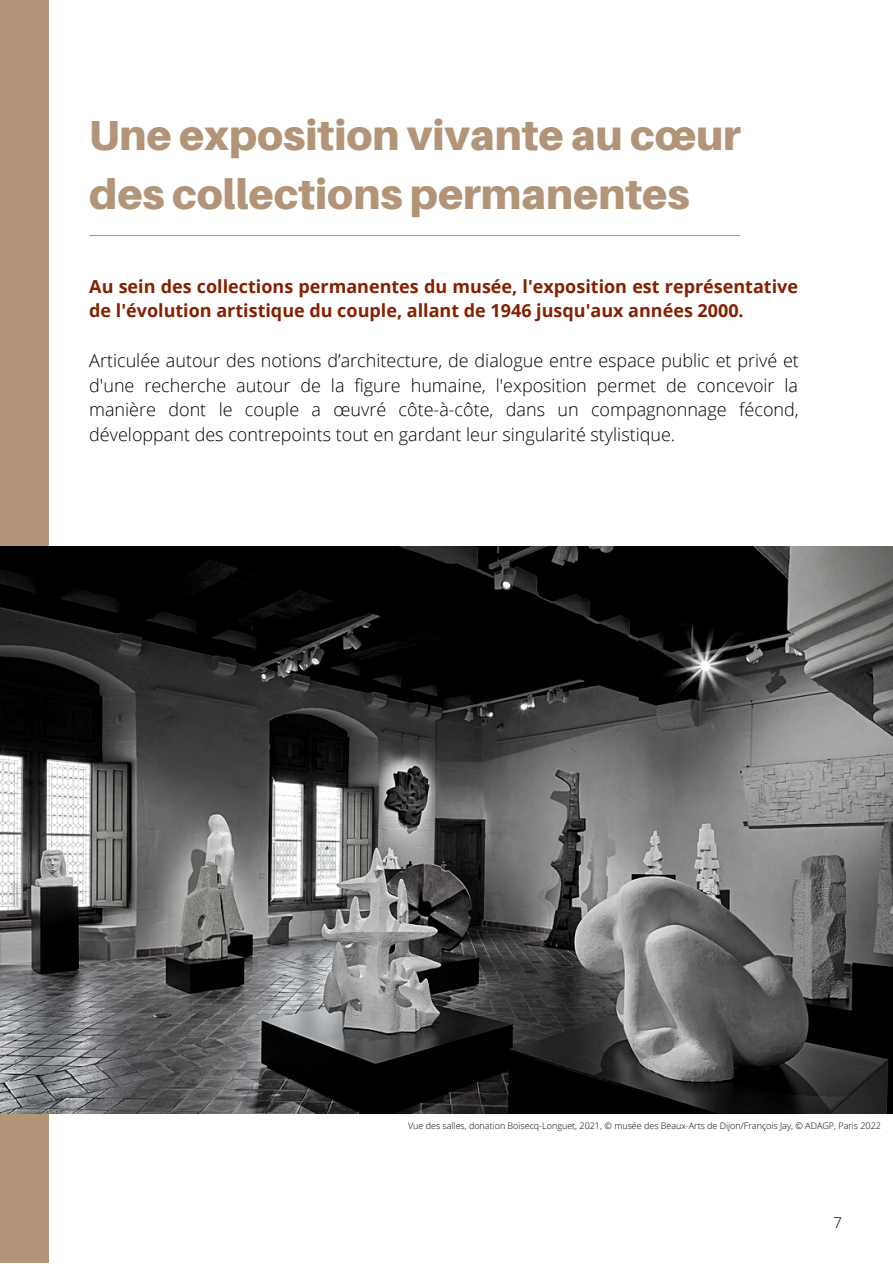
<style>
.page{position:relative;width:893px;height:1264px;background:#fff}
.page>*{position:absolute;margin:0;border:0;box-sizing:border-box;transform-origin:0 0}
.t1{font:900 42px/58.5px "Aileron";color:#b29478}
.t2{font:300 18px/24.8px "Open Sans";color:#000;text-align:justify}
.t3{font:700 18px/24.8px "Open Sans";color:#842000}
.t4{font:300 15px "Open Sans";color:#000}
.t5{font:300 9px "Open Sans";color:#000}
</style>
<div class="page">
<hr style="left:90px;top:235px;width:649px;height:1px;background:#b29478">
<div style="left:0;top:0;width:49px;height:1262px;background:#b29478"></div>
<img style="left:0;top:546px;width:892px;height:567px">
<h1 class="t1" style="left:89px;top:105px;width:653px">Une exposition vivante au cœur des collections permanentes</h1>
<p class="t3" style="left:89px;top:273px;width:710px">Au sein des collections permanentes du musée, l'exposition est représentative de l'évolution artistique du couple, allant de 1946 jusqu'aux années 2000.</p>
<p class="t2" style="left:89px;top:347px;width:711px">Articulée autour des notions d’architecture, de dialogue entre espace public et privé et d'une recherche autour de la figure humaine, l'exposition permet de concevoir la manière dont le couple a œuvré côte-à-côte, dans un compagnonnage fécond, développant des contrepoints tout en gardant leur singularité stylistique.</p>
<p class="t5" style="left:408px;top:1119px;width:474px">Vue des salles, donation Boisecq-Longuet, 2021, © musée des Beaux-Arts de Dijon/François Jay, © ADAGP, Paris 2022</p>
<p class="t4" style="left:833px;top:1211px;width:10px">7</p>
</div>
